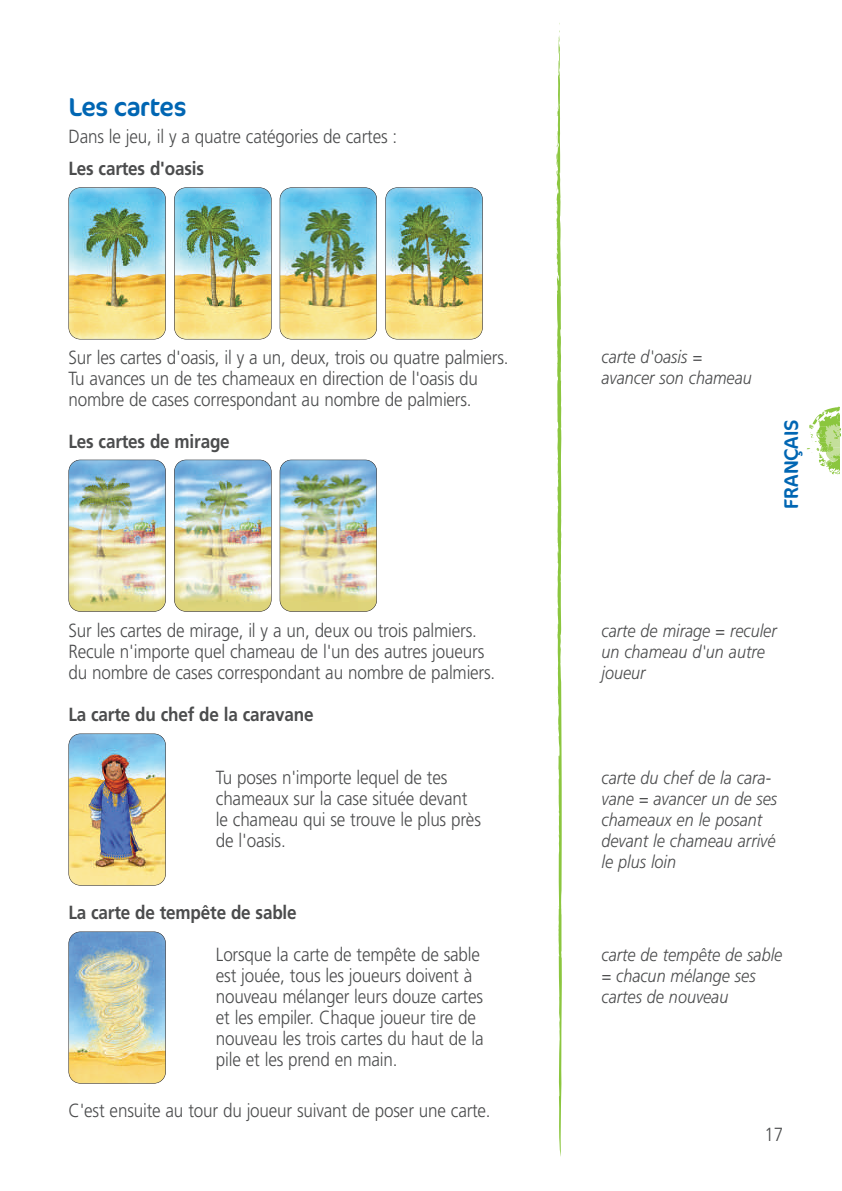
<style>
.page{position:relative;width:842px;height:1191px;background:#fff}
.page>*{position:absolute;margin:0;border:0;box-sizing:border-box;transform-origin:0 0}
.t1{font:26px "Cocon";letter-spacing:-.02em;color:#0166b3}
.t2{font:20px "Cocon";color:#0166b3}
.t3{font:300 19px/21px "Frutiger";letter-spacing:-.01em;color:#4b4c4d;scale:.9 1}
.t4{font:700 19px "Frutiger LT";letter-spacing:-.01em;color:#4b4c4d;scale:.9 1}
.t5{font:700 19px "Frutiger";letter-spacing:-.01em;color:#4b4c4d;scale:.9 1}
.t6{font:italic 300 18px/21px "Frutiger";color:#4b4c4d;scale:.9 1}
</style>
<div class="page">
<svg style="left:556px;top:23px;width:6px;height:1133px"></svg>
<svg style="left:807px;top:406px;width:33px;height:69px"></svg>
<img style="left:69px;top:734px;width:97px;height:151px;border-radius:12px">
<div style="left:69px;top:733px;width:97px;height:152px;border:1px solid #231f20;border-radius:12px"></div>
<img style="left:69px;top:931px;width:97px;height:152px;border-radius:12px">
<div style="left:69px;top:931px;width:97px;height:152px;border:1px solid #231f20;border-radius:12px"></div>
<img style="left:69px;top:460px;width:97px;height:151px;border-radius:12px">
<div style="left:69px;top:459px;width:97px;height:152px;border:1px solid #231f20;border-radius:12px"></div>
<img style="left:174px;top:460px;width:97px;height:151px;border-radius:12px">
<div style="left:174px;top:459px;width:97px;height:152px;border:1px solid #231f20;border-radius:12px"></div>
<img style="left:280px;top:460px;width:97px;height:151px;border-radius:12px">
<div style="left:280px;top:459px;width:97px;height:152px;border:1px solid #231f20;border-radius:12px"></div>
<img style="left:386px;top:188px;width:96px;height:151px;border-radius:12px">
<div style="left:385px;top:187px;width:98px;height:152px;border:1px solid #231f20;border-radius:12px"></div>
<img style="left:280px;top:188px;width:97px;height:151px;border-radius:12px">
<div style="left:280px;top:187px;width:97px;height:152px;border:1px solid #231f20;border-radius:12px"></div>
<img style="left:174px;top:188px;width:97px;height:151px;border-radius:12px">
<div style="left:174px;top:187px;width:97px;height:152px;border:1px solid #231f20;border-radius:12px"></div>
<img style="left:69px;top:188px;width:97px;height:151px;border-radius:12px">
<div style="left:69px;top:187px;width:97px;height:152px;border:1px solid #231f20;border-radius:12px"></div>
<h1 class="t1" style="left:69px;top:93px;width:119px">Les cartes</h1>
<p class="t3" style="left:69px;top:127px;width:367px">Dans le jeu, il y a quatre catégories de cartes :</p>
<p class="t5" style="left:69px;top:160px;width:152px">Les cartes d'oasis</p>
<p class="t3" style="left:69px;top:348px;width:491px">Sur les cartes d'oasis, il y a un, deux, trois ou quatre palmiers.<br>Tu avances un de tes chameaux en direction de l'oasis du nombre de cases correspondant au nombre de palmiers.</p>
<p class="t4" style="left:69px;top:433px;width:181px">Les cartes de mirage</p>
<p class="t3" style="left:69px;top:621px;width:476px">Sur les cartes de mirage, il y a un, deux ou trois palmiers.<br>Recule n'importe quel chameau de l'un des autres joueurs du nombre de cases correspondant au nombre de palmiers.</p>
<p class="t4" style="left:69px;top:706px;width:274px">La carte du chef de la caravane</p>
<p class="t3" style="left:216px;top:768px;width:296px">Tu poses n'importe lequel de tes chameaux sur la case située devant le chameau qui se trouve le plus près de l'oasis.</p>
<p class="t4" style="left:69px;top:904px;width:255px">La carte de tempête de sable</p>
<p class="t3" style="left:216px;top:945px;width:299px">Lorsque la carte de tempête de sable est jouée, tous les joueurs doivent à nouveau mélanger leurs douze cartes et les empiler. Chaque joueur tire de nouveau les trois cartes du haut de la pile et les prend en main.</p>
<p class="t3" style="left:69px;top:1101px;width:471px">C'est ensuite au tour du joueur suivant de poser une carte.</p>
<p class="t6" style="left:601px;top:348px;width:168px">carte d'oasis = avancer son chameau</p>
<p class="t2" style="left:780px;top:509px;width:91px;rotate:-90deg">FRANÇAIS</p>
<p class="t6" style="left:601px;top:621px;width:196px">carte de mirage = reculer un chameau d'un autre joueur</p>
<p class="t6" style="left:601px;top:768px;width:197px">carte du chef de la cara&shy;vane = avancer un de ses chameaux en le posant devant le chameau arrivé le plus loin</p>
<p class="t6" style="left:601px;top:945px;width:202px">carte de tempête de sable = chacun mélange ses cartes de nouveau</p>
<p class="t3" style="left:764px;top:1125px;width:22px">17</p>
</div>
